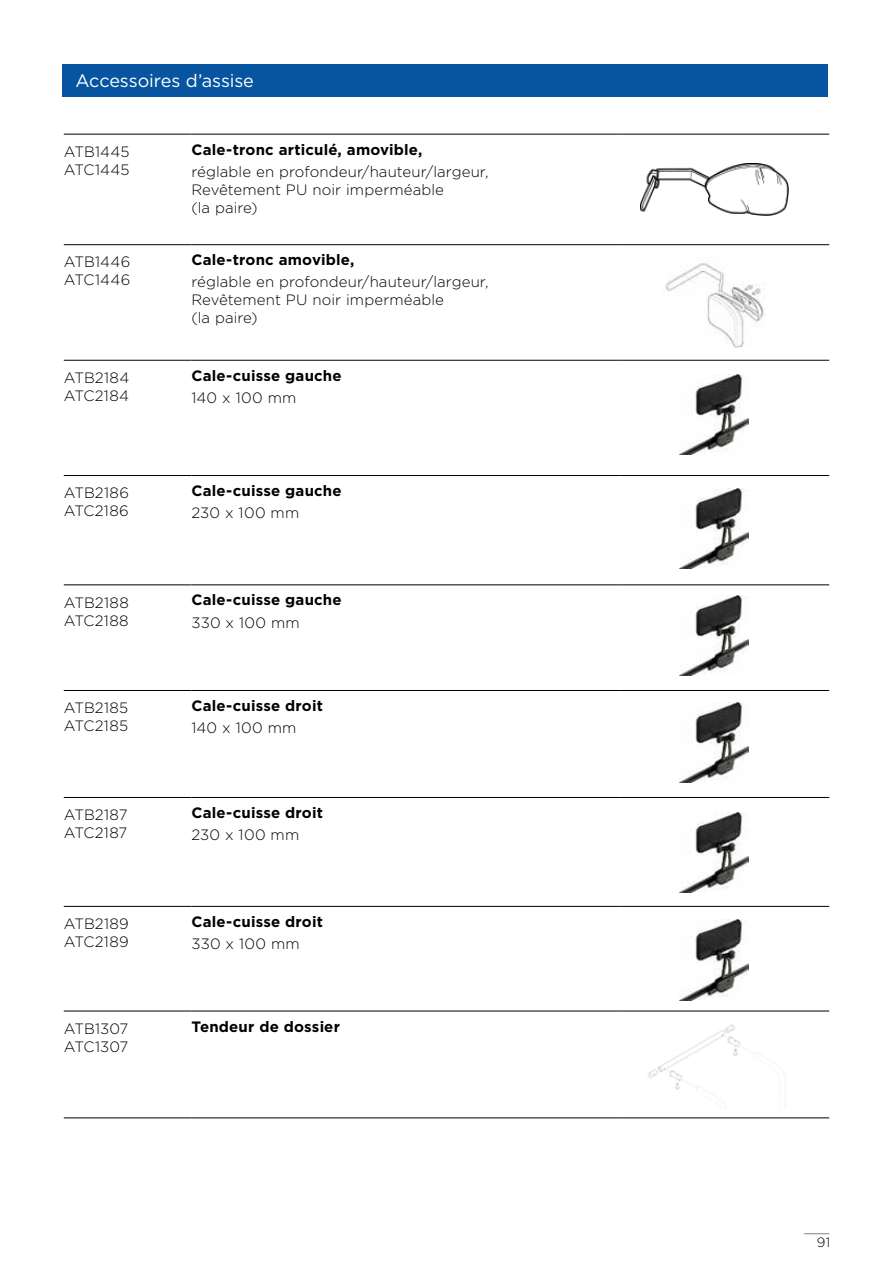
<style>
.page{position:relative;width:893px;height:1263px;background:#fff}
.page>*{position:absolute;margin:0;border:0;box-sizing:border-box;transform-origin:0 0}
.t1{font:18px "Gotham";letter-spacing:-.005em;color:#fff}
.t2{font:300 15px/18px "Gotham";letter-spacing:.01em;color:#000}
.t3{font:700 15px "Gotham";letter-spacing:.01em;color:#000}
.t4{font:300 13.5px "Gotham";color:#000}
</style>
<div class="page">
<svg style="left:804px;top:1233px;width:25px;height:1px"></svg>
<hr style="left:64px;top:134px;width:127px;height:1px;background:#000">
<hr style="left:191px;top:134px;width:430px;height:1px;background:#000">
<hr style="left:621px;top:134px;width:208px;height:1px;background:#000">
<hr style="left:64px;top:244px;width:127px;height:1px;background:#000">
<hr style="left:191px;top:244px;width:430px;height:1px;background:#000">
<hr style="left:621px;top:244px;width:208px;height:1px;background:#000">
<hr style="left:64px;top:360px;width:127px;height:1px;background:#000">
<hr style="left:191px;top:360px;width:430px;height:1px;background:#000">
<hr style="left:621px;top:360px;width:208px;height:1px;background:#000">
<hr style="left:64px;top:475px;width:127px;height:1px;background:#000">
<hr style="left:191px;top:475px;width:430px;height:1px;background:#000">
<hr style="left:621px;top:475px;width:208px;height:1px;background:#000">
<hr style="left:64px;top:584px;width:127px;height:1px;background:#000">
<hr style="left:191px;top:584px;width:430px;height:1px;background:#000">
<hr style="left:621px;top:584px;width:208px;height:1px;background:#000">
<hr style="left:64px;top:690px;width:127px;height:1px;background:#000">
<hr style="left:191px;top:690px;width:430px;height:1px;background:#000">
<hr style="left:621px;top:690px;width:208px;height:1px;background:#000">
<hr style="left:64px;top:797px;width:127px;height:1px;background:#000">
<hr style="left:191px;top:797px;width:430px;height:1px;background:#000">
<hr style="left:621px;top:797px;width:208px;height:1px;background:#000">
<hr style="left:64px;top:906px;width:127px;height:1px;background:#000">
<hr style="left:191px;top:906px;width:430px;height:1px;background:#000">
<hr style="left:621px;top:906px;width:208px;height:1px;background:#000">
<hr style="left:64px;top:1011px;width:127px;height:1px;background:#000">
<hr style="left:191px;top:1011px;width:430px;height:1px;background:#000">
<hr style="left:621px;top:1011px;width:208px;height:1px;background:#000">
<hr style="left:64px;top:1117px;width:127px;height:1px;background:#000">
<hr style="left:191px;top:1117px;width:430px;height:1px;background:#000">
<hr style="left:621px;top:1117px;width:208px;height:1px;background:#000">
<img style="left:640px;top:164px;width:149px;height:51px">
<img style="left:665px;top:259px;width:100px;height:89px">
<img style="left:680px;top:374px;width:69px;height:81px">
<img style="left:680px;top:488px;width:69px;height:81px">
<img style="left:680px;top:595px;width:69px;height:81px">
<img style="left:680px;top:702px;width:69px;height:81px">
<img style="left:680px;top:812px;width:69px;height:81px">
<img style="left:680px;top:920px;width:69px;height:80px">
<img style="left:647px;top:1024px;width:133px;height:71px">
<div style="left:63px;top:64px;width:765px;height:33px;background:#0755a0"></div>
<p class="t1" style="left:75px;top:69px;width:180px">Accessoires d’assise</p>
<p class="t2" style="left:64px;top:142px;width:67px">ATB1445<br>ATC1445</p>
<p class="t3" style="left:191px;top:139px;width:233px">Cale-tronc articulé, amovible,</p>
<p class="t2" style="left:191px;top:162px;width:299px">réglable en profondeur/hauteur/largeur,<br>Revêtement PU noir imperméable<br>(la paire)</p>
<p class="t2" style="left:64px;top:253px;width:68px">ATB1446<br>ATC1446</p>
<p class="t3" style="left:191px;top:250px;width:165px">Cale-tronc amovible,</p>
<p class="t2" style="left:191px;top:273px;width:299px">réglable en profondeur/hauteur/largeur,<br>Revêtement PU noir imperméable<br>(la paire)</p>
<p class="t2" style="left:64px;top:368px;width:67px">ATB2184<br>ATC2184</p>
<p class="t3" style="left:191px;top:365px;width:152px">Cale-cuisse gauche</p>
<p class="t2" style="left:191px;top:388px;width:107px">140 x 100 mm</p>
<p class="t2" style="left:64px;top:483px;width:67px">ATB2186<br>ATC2186</p>
<p class="t3" style="left:191px;top:481px;width:152px">Cale-cuisse gauche</p>
<p class="t2" style="left:191px;top:503px;width:109px">230 x 100 mm</p>
<p class="t2" style="left:64px;top:593px;width:67px">ATB2188<br>ATC2188</p>
<p class="t3" style="left:191px;top:590px;width:152px">Cale-cuisse gauche</p>
<p class="t2" style="left:191px;top:613px;width:110px">330 x 100 mm</p>
<p class="t2" style="left:64px;top:698px;width:66px">ATB2185<br>ATC2185</p>
<p class="t3" style="left:191px;top:696px;width:133px">Cale-cuisse droit</p>
<p class="t2" style="left:191px;top:718px;width:107px">140 x 100 mm</p>
<p class="t2" style="left:64px;top:805px;width:65px">ATB2187<br>ATC2187</p>
<p class="t3" style="left:191px;top:803px;width:133px">Cale-cuisse droit</p>
<p class="t2" style="left:191px;top:825px;width:109px">230 x 100 mm</p>
<p class="t2" style="left:64px;top:914px;width:67px">ATB2189<br>ATC2189</p>
<p class="t3" style="left:191px;top:912px;width:133px">Cale-cuisse droit</p>
<p class="t2" style="left:191px;top:934px;width:110px">330 x 100 mm</p>
<p class="t2" style="left:64px;top:1019px;width:66px">ATB1307<br>ATC1307</p>
<p class="t3" style="left:191px;top:1016px;width:150px">Tendeur de dossier</p>
<p class="t4" style="left:817px;top:1233px;width:15px">91</p>
</div>
